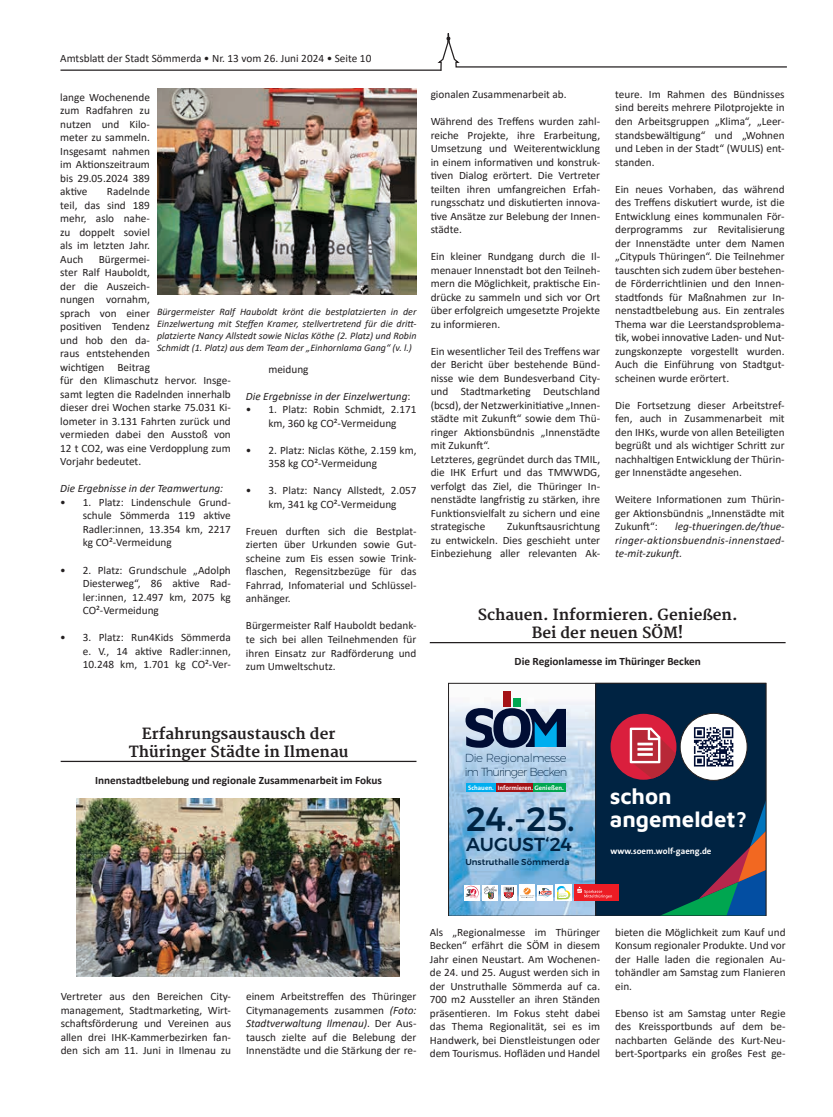
<style>
.page{position:relative;width:833px;height:1117px;background:#fff}
.page>*{position:absolute;margin:0;border:0;box-sizing:border-box;transform-origin:0 0}
.t1{font:700 57px "Maven Johanniter";color:#000d34}
.t2{font:500 33.75px "Montserrat";color:#002342}
.t3{font:700 22.25px/23.2px "Maven Johanniter";color:#fff}
.t4{font:500 18.75px "Montserrat";color:#002342}
.t5{font:700 15px/18px "Merriweather";color:#231f20;text-align:center}
.t6{font:200 11.62px "Montserrat";letter-spacing:-.08em;color:#002342}
.t7{font:200 11.62px "Montserrat";letter-spacing:-.035em;color:#002342}
.t8{font:11.25px/13.5px "Calibri";color:#231f20;text-align:justify}
.t9{font:italic 11.25px/13.5px "Calibri";color:#231f20;text-align:justify}
.t10{font:700 11.25px "Calibri";color:#231f20}
.t11{font:italic 10px/12px "Calibri";color:#231f20;text-align:justify}
.t12{font:700 8.75px "The Sans";color:#fff}
.t13{font:500 8.62px "Montserrat";color:#002342}
.t14{font:700 6.5px "The Sans";color:#fff}
.s1{font-style:normal}
.s2{font-style:italic}
</style>
<div class="page">
<hr style="left:60px;top:69px;width:381px;height:2px;background:#231f20">
<svg style="left:436px;top:33px;width:351px;height:38px"></svg>
<img style="left:157px;top:89px;width:259px;height:206px">
<hr style="left:61px;top:760px;width:355px;height:1px;background:#231f20">
<img style="left:76px;top:798px;width:324px;height:178px">
<hr style="left:430px;top:642px;width:355px;height:1px;background:#231f20">
<img style="left:450px;top:691px;width:145px;height:222px">
<div style="left:595px;top:683px;width:171px;height:232px;background:#002342"></div>
<svg style="left:666px;top:806px;width:98px;height:107px"></svg>
<div style="left:595px;top:682px;width:171px;height:233px;border:1px solid #231f20"></div>
<div style="left:610px;top:713px;width:66px;height:66px;background:#da1f3d;border-radius:50%"></div>
<svg style="left:630px;top:727px;width:46px;height:52px"></svg>
<div style="left:680px;top:713px;width:67px;height:67px;background:#fff;border-radius:50%"></div>
<div style="left:680px;top:712px;width:67px;height:68px;border:1px solid #231f20;border-radius:50%"></div>
<svg style="left:693px;top:727px;width:41px;height:40px"></svg>
<svg style="left:694px;top:727px;width:39px;height:39px"></svg>
<div style="left:574px;top:884px;width:44px;height:16px;background:#ed1c24"></div>
<svg style="left:577px;top:886px;width:35px;height:12px"></svg>
<div style="left:482px;top:884px;width:16px;height:16px;background:#fff"></div>
<svg style="left:501px;top:884px;width:15px;height:16px"></svg>
<svg style="left:504px;top:886px;width:9px;height:12px"></svg>
<div style="left:519px;top:884px;width:16px;height:16px;background:#fff"></div>
<svg style="left:537px;top:884px;width:16px;height:16px"></svg>
<svg style="left:555px;top:884px;width:16px;height:16px"></svg>
<svg style="left:520px;top:885px;width:50px;height:14px"></svg>
<svg style="left:463px;top:884px;width:16px;height:16px"></svg>
<svg style="left:464px;top:884px;width:33px;height:15px"></svg>
<div style="left:503px;top:691px;width:7px;height:15px;background:#a51216"></div>
<div style="left:513px;top:698px;width:8px;height:8px;background:#00a650"></div>
<svg style="left:465px;top:708px;width:29px;height:39px"></svg>
<svg style="left:526px;top:708px;width:40px;height:38px;background:#34688f"></svg>
<div style="left:466px;top:783px;width:30px;height:8px;background:#00aeef"></div>
<div style="left:496px;top:783px;width:37px;height:8px;background:#a51216"></div>
<div style="left:533px;top:783px;width:33px;height:8px;background:#00a650"></div>
<p class="t8" style="left:60px;top:51px;width:313px">Amtsblatt der Stadt Sömmerda • Nr. 13 vom 26. Juni 2024 • Seite 10</p>
<p class="t8" style="left:60px;top:90px;width:91px">lange Wochenende zum Radfahren zu nutzen und Kilo&shy;meter zu sammeln.<br>Insgesamt nahmen im Aktionszeitraum bis 29.05.2024 389 aktive</p>
<p class="t8" style="left:60px;top:184px;width:91px;text-indent:47px">Radelnde teil, das sind 189 mehr, aslo nahe&shy;zu doppelt soviel als im letzten Jahr.<br>Auch</p>
<p class="t8" style="left:60px;top:252px;width:172px;text-align:left;text-indent:39px">Bürgermei-<br>ster Ralf Hauboldt,<br>der die Auszeich-<br>nungen vornahm,<br>sprach von einer<br>positiven Tendenz<br>und hob den da-<br>raus entstehenden<br>wichtigen Beitrag<br>für den Klimaschutz hervor. Insge&shy;samt legten die Radelnden innerhalb dieser drei Wochen starke 75.031 Ki&shy;lometer in 3.131 Fahrten zurück und vermieden dabei den Ausstoß von<br>12 t CO2, was eine Verdopplung zum<br>Vorjahr bedeutet.</p>
<p class="t9" style="left:60px;top:481px;width:165px">Die Ergebnisse in der Teamwertung:</p>
<p class="t8" style="left:83px;top:495px;width:150px;text-indent:-22px">• 1. Platz: Lindenschule Grund&shy;schule Sömmerda 119 aktive Radler:innen, 13.354 km, 2217 kg CO²-Vermeidung</p>
<p class="t8" style="left:83px;top:562px;width:150px;text-indent:-22px">• 2. Platz: Grundschule „Adolph Diesterweg“, 86 aktive Rad&shy;ler:innen, 12.497 km, 2075 kg CO²-Vermeidung</p>
<p class="t8" style="left:83px;top:630px;width:150px;text-indent:-22px">• 3. Platz: Run4Kids Sömmerda e. V., 14 aktive Radler:innen, 10.248 km, 1.701 kg CO²-Ver-</p>
<p class="t11" style="left:157px;top:305px;width:261px">Bürgermeister Ralf Hauboldt krönt die bestplatzierten in der Einzelwertung mit Steffen Kramer, stellvertretend für die dritt&shy;platzierte Nancy Allstedt sowie Niclas Köthe (2. Platz) und Robin Schmidt (1. Platz) aus dem Team der „Einhornlama Gang“ (v. l.)</p>
<p class="t8" style="left:268px;top:362px;width:42px">meidung</p>
<p class="t9" style="left:246px;top:389px;width:166px">Die Ergebnisse in der Einzelwertung<span class="s1">:</span></p>
<p class="t8" style="left:246px;top:402px;width:172px;text-align:center">• 1. Platz: Robin Schmidt, 2.171 km, 360 kg CO²-Vermeidung</p>
<p class="t8" style="left:268px;top:443px;width:150px;text-indent:-22px">• 2. Platz: Niclas Köthe, 2.159 km,<br>358 kg CO²-Vermeidung</p>
<p class="t8" style="left:246px;top:483px;width:172px;text-align:center">• 3. Platz: Nancy Allstedt, 2.057 km, 341 kg CO²-Vermeidung</p>
<p class="t8" style="left:246px;top:524px;width:172px">Freuen durften sich die Bestplat&shy;zierten über Urkunden sowie Gut&shy;scheine zum Eis essen sowie Trink&shy;flaschen, Regensitzbezüge für das Fahrrad, Infomaterial und Schlüssel&shy;anhänger.</p>
<p class="t8" style="left:246px;top:618px;width:172px">Bürgermeister Ralf Hauboldt bedank&shy;te sich bei allen Teilnehmenden für ihren Einsatz zur Radförderung und zum Umweltschutz.</p>
<p class="t8" style="left:431px;top:87px;width:138px">gionalen Zusammenarbeit ab.</p>
<p class="t8" style="left:431px;top:114px;width:171px">Während des Treffens wurden zahl&shy;reiche Projekte, ihre Erarbeitung, Umsetzung und Weiterentwicklung in einem informativen und konstruk&shy;tiven Dialog erörtert. Die Vertreter teilten ihren umfangreichen Erfah&shy;rungsschatz und diskutierten innova&shy;tive Ansätze zur Belebung der Innen&shy;städte.</p>
<p class="t8" style="left:431px;top:249px;width:171px">Ein kleiner Rundgang durch die Il&shy;menauer Innenstadt bot den Teilneh&shy;mern die Möglichkeit, praktische Ein&shy;drücke zu sammeln und sich vor Ort über erfolgreich umgesetzte Projekte zu informieren.</p>
<p class="t8" style="left:431px;top:344px;width:171px;text-align:left">Ein wesentlicher Teil des Treffens war der Bericht über bestehende Bünd&shy;nisse wie dem Bundesverband City&shy;und Stadtmarketing Deutschland (bcsd), der Netzwerkinitiative „Innen&shy;städte mit Zukunft“ sowie dem Thü&shy;ringer Aktionsbündnis „Innenstädte mit Zukunft“.<br>Letzteres, gegründet durch das TMIL, die IHK Erfurt und das TMWWDG, verfolgt das Ziel, die Thüringer In&shy;nenstädte langfristig zu stärken, ihre Funktionsvielfalt zu sichern und eine strategische</p>
<p class="t8" style="left:431px;top:519px;width:171px;text-indent:77px">Zukunftsausrichtung zu entwickeln. Dies geschieht unter Einbeziehung aller relevanten Ak-</p>
<p class="t8" style="left:615px;top:87px;width:171px">teure. Im Rahmen des Bündnisses sind bereits mehrere Pilotprojekte in den Arbeitsgruppen „Klima“, „Leer&shy;standsbewältigung“ und „Wohnen und Leben in der Stadt“ (WULIS) ent&shy;standen.</p>
<p class="t8" style="left:615px;top:182px;width:171px">Ein neues Vorhaben, das während des Treffens diskutiert wurde, ist die Entwicklung eines kommunalen För&shy;derprogramms zur Revitalisierung der Innenstädte unter dem Namen „Citypuls Thüringen“. Die Teilnehmer tauschten sich zudem über bestehen&shy;de Förderrichtlinien und den Innen&shy;stadtfonds für Maßnahmen zur In&shy;nenstadtbelebung aus. Ein zentrales Thema war die Leerstandsproblema&shy;tik, wobei innovative Laden- und Nut&shy;zungskonzepte vorgestellt wurden.<br>Auch die Einführung von Stadtgut&shy;scheinen wurde erörtert.</p>
<p class="t8" style="left:615px;top:398px;width:171px">Die Fortsetzung dieser Arbeitstref&shy;fen, auch in Zusammenarbeit mit den IHKs, wurde von allen Beteiligten begrüßt und als wichtiger Schritt zur nachhaltigen Entwicklung der Thürin&shy;ger Innenstädte angesehen.</p>
<p class="t8" style="left:615px;top:492px;width:171px">Weitere Informationen zum Thürin&shy;ger Aktionsbündnis „Innenstädte mit Zukunft“:</p>
<p class="t9" style="left:615px;top:519px;width:171px;text-indent:60px">leg-thueringen.de/thue&shy;ringer-aktionsbuendnis-innenstaed&shy;te-mit-zukunft.</p>
<h3 class="t5" style="left:478px;top:606px;width:261px">Schauen. Informieren. Genießen.<br>Bei der neuen SÖM!</h3>
<p class="t10" style="left:514px;top:653px;width:188px">Die Regionlamesse im Thüringer Becken</p>
<h3 class="t5" style="left:129px;top:725px;width:221px">Erfahrungsaustausch der<br>Thüringer Städte in Ilmenau</h3>
<p class="t10" style="left:95px;top:772px;width:288px">Innenstadtbelebung und regionale Zusammenarbeit im Fokus</p>
<h1 class="t1" style="left:491px;top:686px;width:44px">O</h1>
<p class="t6" style="left:465px;top:762px;width:104px">im Thüringer Becken</p>
<p class="t14" style="left:468px;top:781px;width:97px">Schauen. Informieren. Genießen.</p>
<p class="t7" style="left:465px;top:749px;width:104px">Die Regionalmesse</p>
<h2 class="t2" style="left:466px;top:792px;width:110px">24.-25.</h2>
<h3 class="t4" style="left:466px;top:829px;width:107px">AUGUST‘24</h3>
<p class="t13" style="left:465px;top:854px;width:106px">Unstruthalle Sömmerda</p>
<h3 class="t3" style="left:609px;top:782px;width:139px">schon angemeldet?</h3>
<p class="t12" style="left:610px;top:843px;width:102px">www.soem.wolf-gaeng.de</p>
<p class="t8" style="left:61px;top:989px;width:172px">Vertreter aus den Bereichen City&shy;management, Stadtmarketing, Wirt&shy;schaftsförderung und Vereinen aus allen drei IHK-Kammerbezirken fan&shy;den sich am 11. Juni in Ilmenau zu</p>
<p class="t8" style="left:246px;top:989px;width:172px">einem Arbeitstreffen des Thüringer Citymanagements zusammen <span class="s2">(Foto:<br>Stadtverwaltung Ilmenau)</span>. Der Aus&shy;tausch zielte auf die Belebung der Innenstädte und die Stärkung der re-</p>
<p class="t8" style="left:430px;top:924px;width:172px">Als „Regionalmesse im Thüringer Becken“ erfährt die SÖM in diesem Jahr einen Neustart. Am Wochenen&shy;de 24. und 25. August werden sich in der Unstruthalle Sömmerda auf ca.<br>700 m2 Aussteller an ihren Ständen präsentieren. Im Fokus steht dabei das Thema Regionalität, sei es im Handwerk, bei Dienstleistungen oder dem Tourismus. Hofläden und Handel</p>
<p class="t8" style="left:615px;top:924px;width:172px">bieten die Möglichkeit zum Kauf und Konsum regionaler Produkte. Und vor der Halle laden die regionalen Au&shy;tohändler am Samstag zum Flanieren ein.</p>
<p class="t8" style="left:615px;top:1005px;width:172px">Ebenso ist am Samstag unter Regie des Kreissportbunds auf dem be&shy;nachbarten Gelände des Kurt-Neu&shy;bert-Sportparks ein großes Fest ge-</p>
</div>
